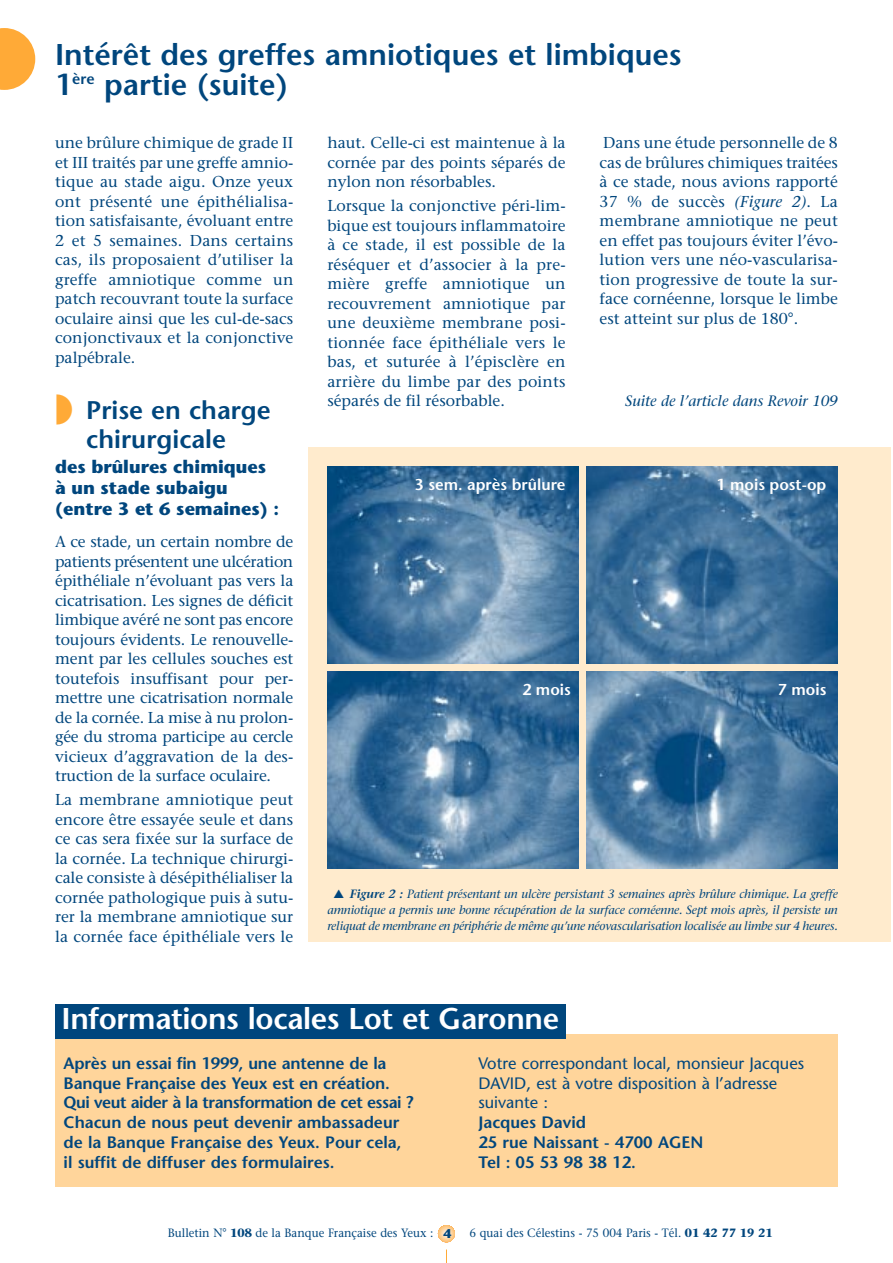
<style>
.page{position:relative;width:893px;height:1263px;background:#fff}
.page>*{position:absolute;margin:0;border:0;box-sizing:border-box;transform-origin:0 0}
.t1{font:600 30px/30px "Stone Sans";color:#00467d}
.t2{font:600 30px "Stone Sans";letter-spacing:-.01em;color:#fff}
.t3{font:600 25.5px/28.5px "Stone Sans";color:#00467d;text-align:center}
.t4{font:700 18px/21px "Stone Sans";color:#00467d}
.t5{font:600 16.5px/19.8px "Stone Sans";color:#00467d}
.t6{font:16.5px/19.8px "Stone Sans";color:#00467d}
.t7{font:15.75px/19.5px "Stone Serif";color:#00467d;text-align:justify}
.t8{font:600 15.75px "Stone Sans";color:#fff}
.t9{font:italic 15px "Stone Serif";color:#00467d}
.t10{font:700 12.75px "Stone Sans";color:#00467d}
.t11{font:italic 12px/15.8px "Stone Serif";letter-spacing:-.015em;color:#00467d;text-align:justify}
.t12{font:12px "Stone Serif";color:#00467d;scale:.95 1}
.s1{color:#ffaa37}
.s2{font-style:italic}
.s3{font-weight:600}
.s4{font-weight:700}
</style>
<div class="page">
<div style="left:308px;top:447px;width:583px;height:494px;background:#ffebcd"></div>
<svg style="left:446px;top:1250px;width:1px;height:13px"></svg>
<svg style="left:438px;top:1225px;width:17px;height:17px"></svg>
<svg style="left:0;top:28px;width:35px;height:62px"></svg>
<img style="left:586px;top:466px;width:251px;height:198px">
<img style="left:327px;top:466px;width:251px;height:198px">
<img style="left:586px;top:671px;width:251px;height:198px">
<img style="left:327px;top:671px;width:251px;height:198px">
<div style="left:55px;top:1034px;width:782px;height:152px;background:#ffd59b"></div>
<div style="left:55px;top:1004px;width:510px;height:34px;background:#00467d"></div>
<h1 class="t1" style="left:55px;top:42px;width:628px">Intérêt des greffes amniotiques et limbiques<br>1<sup>ère</sup> partie (suite)</h1>
<p class="t7" style="left:55px;top:135px;width:240px">une brûlure chimique de grade II et III traités par une greffe amnio&shy;tique au stade aigu. Onze yeux ont présenté une épithélialisa&shy;tion satisfaisante, évoluant entre 2 et 5 semaines. Dans certains cas, ils proposaient d’utiliser la greffe amniotique comme un patch recouvrant toute la surface oculaire ainsi que les cul-de-sacs conjonctivaux et la conjonctive palpébrale.</p>
<h2 class="t3" style="left:55px;top:399px;width:217px"><span class="s1">◗</span> Prise en charge chirurgicale</h2>
<p class="t4" style="left:55px;top:458px;width:225px">des brûlures chimiques à un stade subaigu (entre 3 et 6 semaines) :</p>
<p class="t7" style="left:55px;top:534px;width:240px">A ce stade, un certain nombre de patients présentent une ulcération épithéliale n’évoluant pas vers la cicatrisation. Les signes de déficit limbique avéré ne sont pas encore toujours évidents. Le renouvelle&shy;ment par les cellules souches est toutefois insuffisant pour per&shy;mettre une cicatrisation normale de la cornée. La mise à nu prolon&shy;gée du stroma participe au cercle vicieux d’aggravation de la des&shy;truction de la surface oculaire.</p>
<p class="t7" style="left:55px;top:792px;width:240px">La membrane amniotique peut encore être essayée seule et dans ce cas sera fixée sur la surface de la cornée. La technique chirurgi&shy;cale consiste à désépithélialiser la cornée pathologique puis à sutu&shy;rer la membrane amniotique sur la cornée face épithéliale vers le</p>
<p class="t7" style="left:327px;top:135px;width:240px">haut. Celle-ci est maintenue à la cornée par des points séparés de nylon non résorbables.</p>
<p class="t7" style="left:327px;top:198px;width:240px">Lorsque la conjonctive péri-lim&shy;bique est toujours inflammatoire à ce stade, il est possible de la réséquer et d’associer à la pre&shy;mière greffe amniotique un recouvrement amniotique par une deuxième membrane posi&shy;tionnée face épithéliale vers le bas, et suturée à l’épisclère en arrière du limbe par des points séparés de fil résorbable.</p>
<p class="t7" style="left:599px;top:135px;width:240px">Dans une étude personnelle de 8 cas de brûlures chimiques traitées à ce stade, nous avions rapporté 37 % de succès <span class="s2">(Figure 2)</span>. La membrane amniotique ne peut en effet pas toujours éviter l’évo&shy;lution vers une néo-vascularisa&shy;tion progressive de toute la sur&shy;face cornéenne, lorsque le limbe est atteint sur plus de 180°.</p>
<p class="t9" style="left:625px;top:395px;width:214px">Suite de l’article dans Revoir 109</p>
<p class="t8" style="left:415px;top:478px;width:152px">3 sem. après brûlure</p>
<p class="t8" style="left:716px;top:478px;width:111px">1 mois post-op</p>
<p class="t8" style="left:522px;top:684px;width:50px">2 mois</p>
<p class="t8" style="left:778px;top:684px;width:50px">7 mois</p>
<p class="t11" style="left:327px;top:888px;width:512px;text-indent:22px"><span class="s3">Figure 2 :</span> Patient présentant un ulcère persistant 3 semaines après brûlure chimique. La greffe amniotique a permis une bonne récupération de la surface cornéenne. Sept mois après, il persiste un reliquat de membrane en périphérie de même qu’une néovascularisation localisée au limbe sur 4 heures.</p>
<h1 class="t2" style="left:61px;top:1007px;width:499px">Informations locales Lot et Garonne</h1>
<p class="t5" style="left:64px;top:1055px;width:351px">Après un essai fin 1999, une antenne de la Banque Française des Yeux est en création.<br>Qui veut aider à la transformation de cet essai ?<br>Chacun de nous peut devenir ambassadeur de la Banque Française des Yeux. Pour cela, il suffit de diffuser des formulaires.</p>
<p class="t6" style="left:478px;top:1055px;width:327px">Votre correspondant local, monsieur Jacques<br>DAVID, est à votre disposition à l’adresse suivante :</p>
<p class="t5" style="left:478px;top:1114px;width:226px">Jacques David<br>25 rue Naissant - 4700 AGEN<br>Tel : 05 53 98 38 12.</p>
<p class="t12" style="left:168px;top:1228px;width:281px">Bulletin N° <span class="s4">108</span> de la Banque Française des Yeux :</p>
<p class="t12" style="left:469px;top:1228px;width:320px">6 quai des Célestins - 75 004 Paris - Tél. <span class="s4">01 42 77 19 21</span></p>
<p class="t10" style="left:443px;top:1229px;width:10px">4</p>
</div>
